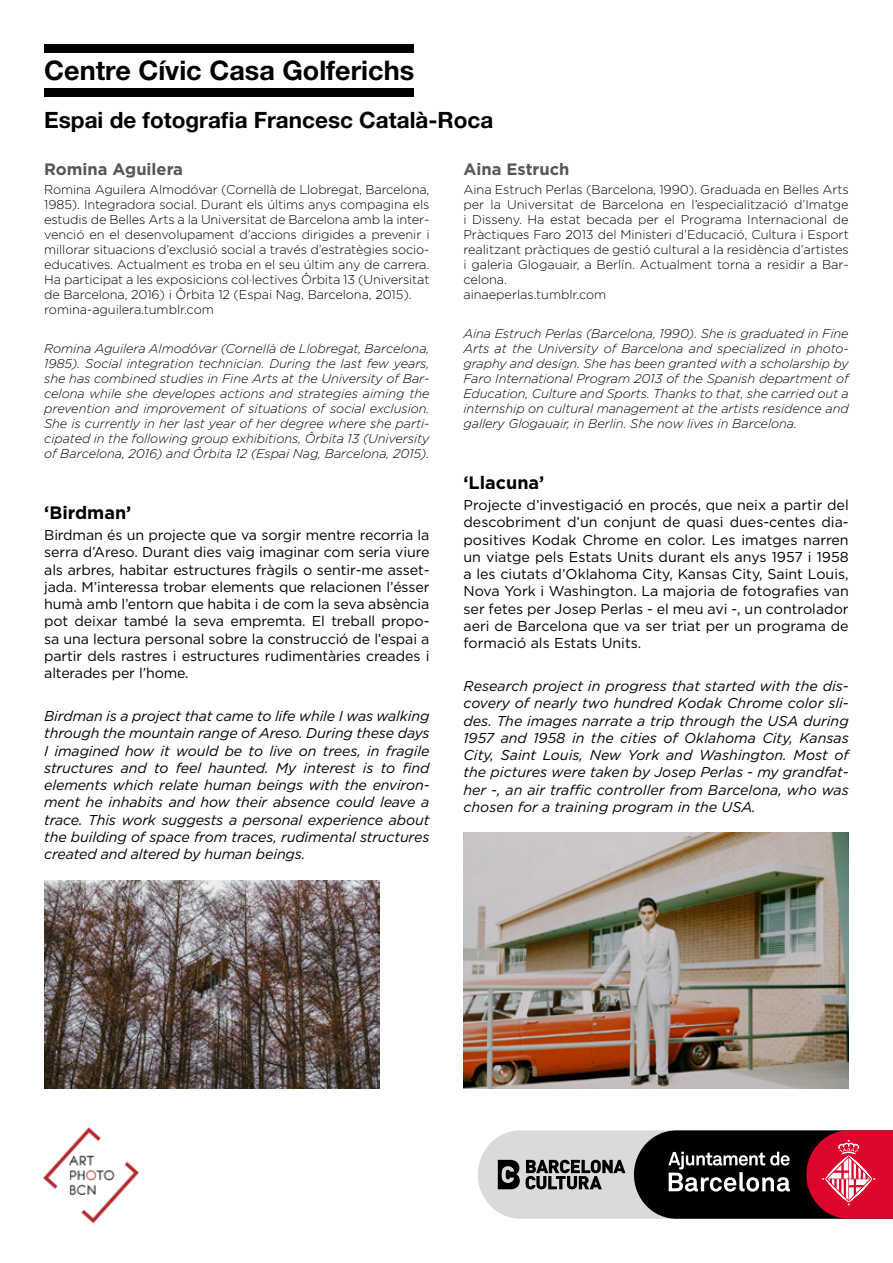
<style>
.page{position:relative;width:893px;height:1263px;background:#fff}
.page>*{position:absolute;margin:0;border:0;box-sizing:border-box;transform-origin:0 0}
.t1{font:700 27px "Helvetica Neue LT Std";color:#000}
.t2{font:700 22.5px "Helvetica Neue LT Std";color:#000}
.t3{font:700 18px "Gotham HTF";color:#000}
.t4{font:700 16.5px "Gotham HTF";color:#575756}
.t5{font:14.25px/17.2px "Gotham HTF";letter-spacing:-.01em;color:#000;text-align:justify}
.t6{font:italic 14.25px/17.2px "Gotham HTF";letter-spacing:-.01em;color:#000;text-align:justify}
.t7{font:300 12.75px/15px "Gotham HTF";letter-spacing:-.01em;color:#000}
.t8{font:italic 300 12.75px/15px "Gotham HTF";letter-spacing:-.005em;color:#000;text-align:justify}
</style>
<div class="page">
<svg style="left:478px;top:1130px;width:415px;height:89px;background:#825f65"></svg>
<img style="left:44px;top:880px;width:336px;height:208px">
<img style="left:463px;top:832px;width:386px;height:256px">
<div style="left:44px;top:88px;width:370px;height:9px;background:#000"></div>
<div style="left:44px;top:44px;width:370px;height:9px;background:#000"></div>
<img style="left:43px;top:1127px;width:97px;height:97px">
<h1 class="t1" style="left:44px;top:54px;width:371px">Centre Cívic Casa Golferichs</h1>
<h2 class="t2" style="left:44px;top:106px;width:451px">Espai de fotografia Francesc Català-Roca</h2>
<p class="t4" style="left:44px;top:160px;width:140px">Romina Aguilera</p>
<p class="t7" style="left:44px;top:182px;width:387px">Romina Aguilera Almodóvar (Cornellà de Llobregat, Barcelona, 1985). Integradora social. Durant els últims anys compagina els estudis de Belles Arts a la Universitat de Barcelona amb la inter&shy;venció en el desenvolupament d’accions dirigides a prevenir i millorar situacions d’exclusió social a través d’estratègies socio&shy;educatives. Actualment es troba en el seu últim any de carrera.<br>Ha participat a les exposicions col·lectives Ôrbita 13 (Universitat de Barcelona, 2016) i Ôrbita 12 (Espai Nag, Barcelona, 2015). romina-aguilera.tumblr.com</p>
<p class="t8" style="left:44px;top:341px;width:387px">Romina Aguilera Almodóvar (Cornellà de Llobregat, Barcelona, 1985). Social integration technician. During the last few years, she has combined studies in Fine Arts at the University of Bar&shy;celona while she developes actions and strategies aiming the prevention and improvement of situations of social exclusion.<br>She is currently in her last year of her degree where she parti&shy;cipated in the following group exhibitions, Ôrbita 13 (University of Barcelona, 2016) and Ôrbita 12 (Espai Nag, Barcelona, 2015).</p>
<h3 class="t3" style="left:44px;top:502px;width:89px">‘Birdman’</h3>
<p class="t5" style="left:44px;top:526px;width:387px">Birdman és un projecte que va sorgir mentre recorria la serra d’Areso. Durant dies vaig imaginar com seria viure als arbres, habitar estructures fràgils o sentir-me asset&shy;jada. M’interessa trobar elements que relacionen l’ésser humà amb l’entorn que habita i de com la seva absència pot deixar també la seva empremta. El treball propo&shy;sa una lectura personal sobre la construcció de l’espai a partir dels rastres i estructures rudimentàries creades i alterades per l’home.</p>
<p class="t6" style="left:44px;top:707px;width:387px">Birdman is a project that came to life while I was walking through the mountain range of Areso. During these days I imagined how it would be to live on trees, in fragile structures and to feel haunted. My interest is to find elements which relate human beings with the environ&shy;ment he inhabits and how their absence could leave a trace. This work suggests a personal experience about the building of space from traces, rudimental structures created and altered by human beings.</p>
<p class="t4" style="left:463px;top:160px;width:107px">Aina Estruch</p>
<p class="t7" style="left:463px;top:182px;width:387px">Aina Estruch Perlas (Barcelona, 1990). Graduada en Belles Arts per la Universitat de Barcelona en l’especialització d’Imatge i Disseny. Ha estat becada per el Programa Internacional de Pràctiques Faro 2013 del Ministeri d’Educació, Cultura i Esport realitzant pràctiques de gestió cultural a la residència d’artistes i galeria Glogauair, a Berlín. Actualment torna a residir a Bar&shy;celona.<br>ainaeperlas.tumblr.com</p>
<p class="t8" style="left:463px;top:326px;width:387px">Aina Estruch Perlas (Barcelona, 1990). She is graduated in Fine Arts at the University of Barcelona and specialized in photo&shy;graphy and design. She has been granted with a scholarship by Faro International Program 2013 of the Spanish department of Education, Culture and Sports. Thanks to that, she carried out a internship on cultural management at the artists residence and gallery Glogauair, in Berlin. She now lives in Barcelona.</p>
<h3 class="t3" style="left:463px;top:472px;width:82px">‘Llacuna’</h3>
<p class="t5" style="left:463px;top:496px;width:387px">Projecte d’investigació en procés, que neix a partir del descobriment d’un conjunt de quasi dues-centes dia&shy;positives Kodak Chrome en color. Les imatges narren un viatge pels Estats Units durant els anys 1957 i 1958 a les ciutats d’Oklahoma City, Kansas City, Saint Louis, Nova York i Washington. La majoria de fotografies van ser fetes per Josep Perlas - el meu avi -, un controlador aeri de Barcelona que va ser triat per un programa de formació als Estats Units.</p>
<p class="t6" style="left:463px;top:677px;width:387px">Research project in progress that started with the dis&shy;covery of nearly two hundred Kodak Chrome color sli&shy;des. The images narrate a trip through the USA during 1957 and 1958 in the cities of Oklahoma City, Kansas City, Saint Louis, New York and Washington. Most of the pictures were taken by Josep Perlas - my grandfat&shy;her -, an air traffic controller from Barcelona, who was chosen for a training program in the USA.</p>
</div>
